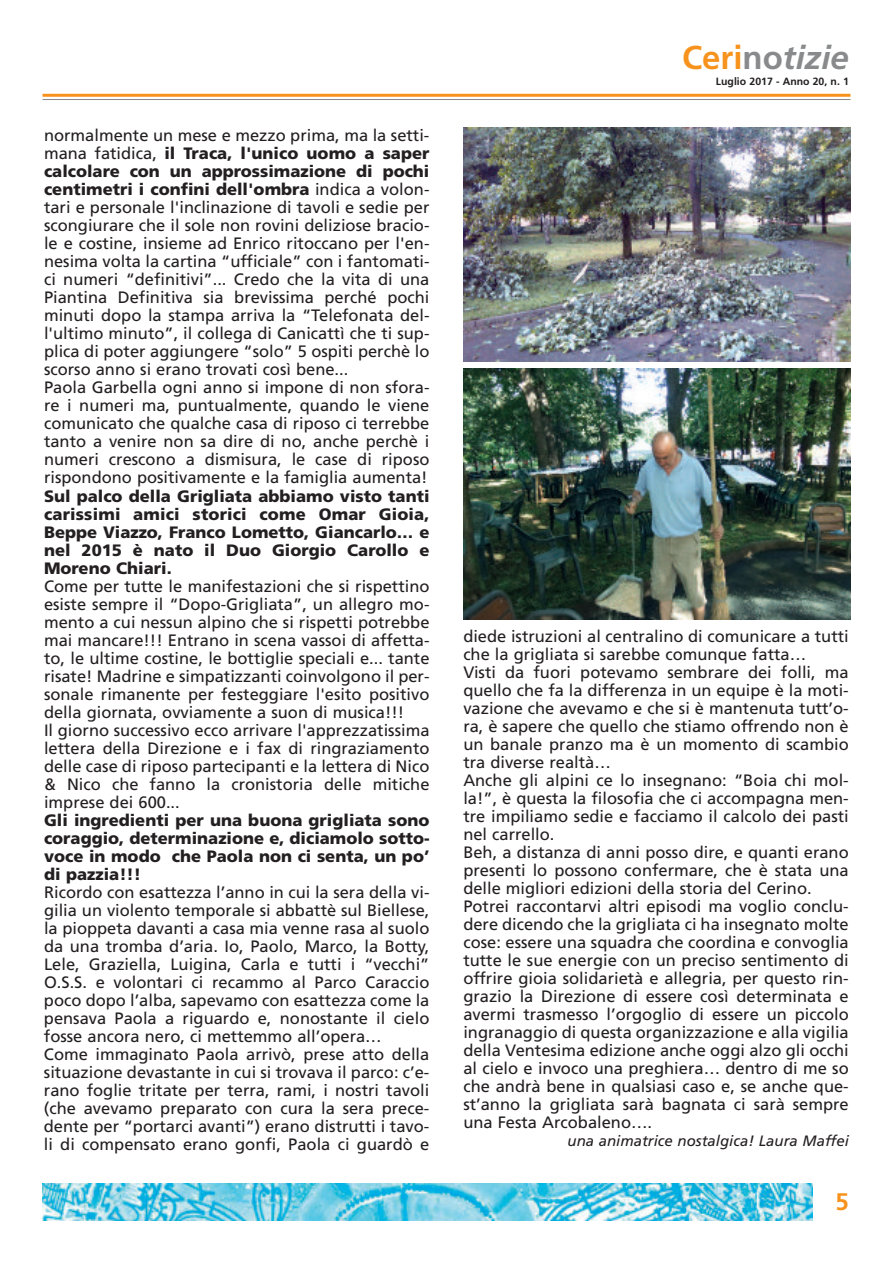
<style>
.page{position:relative;width:893px;height:1263px;background:#fff}
.page>*{position:absolute;margin:0;border:0;box-sizing:border-box;transform-origin:0 0}
.t1{font:italic 700 33px "Frutiger";color:#888a8c}
.t2{font:700 24px "Frutiger";color:#f7931d}
.t3{font:16.5px/18px "Frutiger";color:#231f20}
.t4{font:900 16.5px/18px "Frutiger";color:#231f20;text-align:justify}
.t5{font:italic 15px "Frutiger";color:#231f20}
.t6{font:700 10.5px "Frutiger";color:#231f20}
.s1{font-weight:900}
.s2{font-style:normal;color:#f7931d}
.s3{font-style:normal}
</style>
<div class="page">
<img style="left:43px;top:1183px;width:769px;height:37px">
<hr style="left:43px;top:94px;width:807px;height:3px;background:#f7931d">
<hr style="left:43px;top:99px;width:807px;height:1px;background:#888a8c">
<img style="left:463px;top:128px;width:387px;height:233px">
<img style="left:463px;top:369px;width:387px;height:250px">
<p class="t3" style="left:44px;top:128px;width:387px">normalmente un mese e mezzo prima, ma la setti&shy;mana fatidica, <span class="s1">il Traca, l'unico uomo a saper calcolare con un approssimazione di pochi centimetri i confini dell'ombra</span> indica a volon&shy;tari e personale l'inclinazione di tavoli e sedie per scongiurare che il sole non rovini deliziose bracio&shy;le e costine, insieme ad Enrico ritoccano per l'en&shy;nesima volta la cartina “ufficiale” con i fantomati&shy;ci numeri “definitivi”... Credo che la vita di una Piantina Definitiva sia brevissima perché pochi minuti dopo la stampa arriva la “Telefonata del&shy;l'ultimo minuto”, il collega di Canicattì che ti sup&shy;plica di poter aggiungere “solo” 5 ospiti perchè lo scorso anno si erano trovati così bene...<br>Paola Garbella ogni anno si impone di non sfora&shy;re i numeri ma, puntualmente, quando le viene comunicato che qualche casa di riposo ci terrebbe tanto a venire non sa dire di no, anche perchè i numeri crescono a dismisura, le case di riposo rispondono positivamente e la famiglia aumenta!</p>
<p class="t4" style="left:44px;top:488px;width:387px">Sul palco della Grigliata abbiamo visto tanti carissimi amici storici come Omar Gioia, Beppe Viazzo, Franco Lometto, Giancarlo… e nel 2015 è nato il Duo Giorgio Carollo e Moreno Chiari.</p>
<p class="t3" style="left:44px;top:578px;width:387px">Come per tutte le manifestazioni che si rispettino esiste sempre il “Dopo-Grigliata”, un allegro mo&shy;mento a cui nessun alpino che si rispetti potrebbe mai mancare!!! Entrano in scena vassoi di affetta&shy;to, le ultime costine, le bottiglie speciali e... tante risate! Madrine e simpatizzanti coinvolgono il per&shy;sonale rimanente per festeggiare l'esito positivo della giornata, ovviamente a suon di musica!!!<br>Il giorno successivo ecco arrivare l'apprezzatissima lettera della Direzione e i fax di ringraziamento delle case di riposo partecipanti e la lettera di Nico &amp; Nico che fanno la cronistoria delle mitiche imprese dei 600...</p>
<p class="t4" style="left:44px;top:812px;width:387px">Gli ingredienti per una buona grigliata sono coraggio, determinazione e, diciamolo sotto&shy;voce in modo che Paola non ci senta, un po’ di pazzia!!!</p>
<p class="t3" style="left:44px;top:884px;width:387px">Ricordo con esattezza l’anno in cui la sera della vi&shy;gilia un violento temporale si abbattè sul Biellese, la pioppeta davanti a casa mia venne rasa al suolo da una tromba d’aria. Io, Paolo, Marco, la Botty, Lele, Graziella, Luigina, Carla e tutti i “vecchi” O.S.S. e volontari ci recammo al Parco Caraccio poco dopo l’alba, sapevamo con esattezza come la pensava Paola a riguardo e, nonostante il cielo fosse ancora nero, ci mettemmo all’opera… Come immaginato Paola arrivò, prese atto della situazione devastante in cui si trovava il parco: c’e&shy;rano foglie tritate per terra, rami, i nostri tavoli (che avevamo preparato con cura la sera prece&shy;dente per “portarci avanti”) erano distrutti i tavo&shy;li di compensato erano gonfi, Paola ci guardò e</p>
<h1 class="t1" style="left:682px;top:44px;width:168px"><span class="s2">Ceri</span><span class="s3">no</span>tizie</h1>
<p class="t6" style="left:716px;top:77px;width:135px">Luglio 2017 - Anno 20, n. 1</p>
<p class="t3" style="left:463px;top:628px;width:387px">diede istruzioni al centralino di comunicare a tutti che la grigliata si sarebbe comunque fatta…<br>Visti da fuori potevamo sembrare dei folli, ma quello che fa la differenza in un equipe è la moti&shy;vazione che avevamo e che si è mantenuta tutt’o&shy;ra, è sapere che quello che stiamo offrendo non è un banale pranzo ma è un momento di scambio tra diverse realtà…<br>Anche gli alpini ce lo insegnano: “Boia chi mol&shy;la!”, è questa la filosofia che ci accompagna men&shy;tre impiliamo sedie e facciamo il calcolo dei pasti nel carrello.<br>Beh, a distanza di anni posso dire, e quanti erano presenti lo possono confermare, che è stata una delle migliori edizioni della storia del Cerino.<br>Potrei raccontarvi altri episodi ma voglio conclu&shy;dere dicendo che la grigliata ci ha insegnato molte cose: essere una squadra che coordina e convoglia tutte le sue energie con un preciso sentimento di offrire gioia solidarietà e allegria, per questo rin&shy;grazio la Direzione di essere così determinata e avermi trasmesso l’orgoglio di essere un piccolo ingranaggio di questa organizzazione e alla vigilia della Ventesima edizione anche oggi alzo gli occhi al cielo e invoco una preghiera… dentro di me so che andrà bene in qualsiasi caso e, se anche que&shy;st’anno la grigliata sarà bagnata ci sarà sempre una Festa Arcobaleno….</p>
<p class="t5" style="left:567px;top:1135px;width:283px">una animatrice nostalgica! Laura Maffei</p>
<h2 class="t2" style="left:836px;top:1192px;width:15px">5</h2>
</div>
